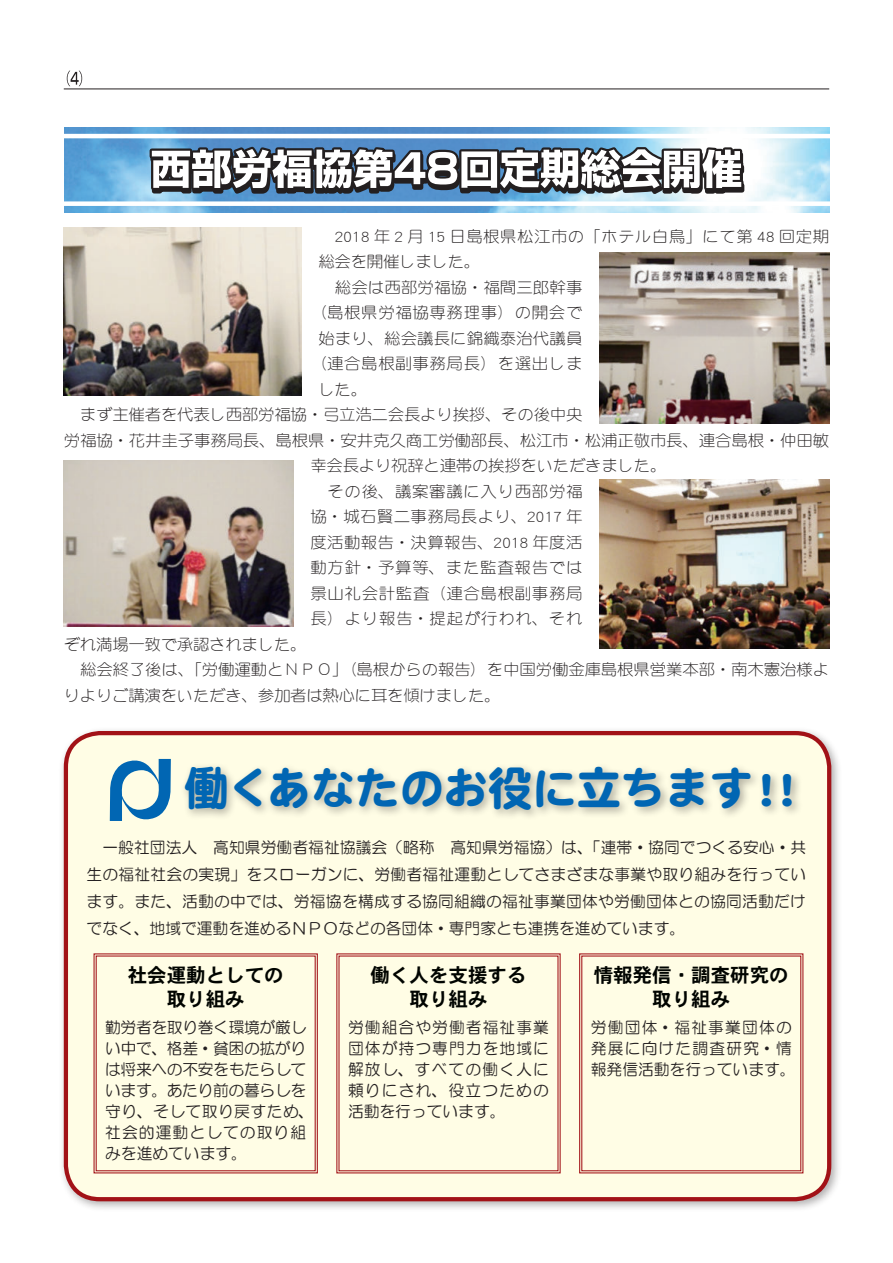
<style>
.page{position:relative;width:893px;height:1263px;background:#fff}
.page>*{position:absolute;margin:0;border:0;box-sizing:border-box;transform-origin:0 0}
.t1{font:46.95px "DF Maru Gothic Std W9";letter-spacing:-.025em;color:#0166b3}
.t2{font:19.5px/24px "DFHS Gothic Std W7";color:#000400;text-align:center}
.t3{font:15.75px/21px "HG Maru Gothic MPRO";color:#231f20;text-align:justify}
.t4{font:15.75px/21px "HG Maru Gothic MPRO";letter-spacing:-.02em;color:#231f20}
.t5{font:15.75px/21px "HG Maru Gothic MPRO";letter-spacing:.075em;color:#231f20}
.t6{font:15.6px "DFSM Gothic Std W2";letter-spacing:-.01em;color:#231f20;scale:1.05 1}
.t7{font:15.6px "DFSM Gothic Std W2";letter-spacing:.035em;color:#231f20;scale:1.05 1}
.t8{font:15.6px "DFSM Gothic Std W2";letter-spacing:.02em;color:#231f20;scale:1.05 1}
.t9{font:15.6px "DFSM Gothic Std W2";letter-spacing:.025em;color:#231f20;scale:1.05 1}
.t10{font:15.6px "DFSM Gothic Std W2";letter-spacing:.04em;color:#231f20;scale:1.05 1}
</style>
<div class="page">
<div style="left:59px;top:726px;width:790px;height:492px;background:#231f20;opacity:.35"></div>
<div style="left:66px;top:733px;width:763px;height:466px;background:#fffde5;border-radius:34px"></div>
<div style="left:64px;top:731px;width:767px;height:470px;border:4px solid #a21217;border-radius:34px"></div>
<hr style="left:64px;top:89px;width:765px;height:1px;background:#231f20">
<svg style="left:67px;top:71px;width:15px;height:15px"></svg>
<img style="left:64px;top:227px;width:237px;height:168px">
<img style="left:64px;top:461px;width:229px;height:165px">
<img style="left:600px;top:252px;width:229px;height:171px">
<img style="left:600px;top:480px;width:229px;height:169px">
<svg style="left:93px;top:953px;width:225px;height:221px"></svg>
<svg style="left:579px;top:953px;width:225px;height:221px"></svg>
<svg style="left:336px;top:953px;width:225px;height:221px"></svg>
<svg style="left:110px;top:758px;width:61px;height:63px"></svg>
<div style="left:180px;top:762px;width:691px;height:82px;background:#231f20;opacity:.35"></div>
<img style="left:65px;top:128px;width:764px;height:84px">
<svg style="left:147px;top:138px;width:600px;height:63px"></svg>
<hr style="left:57px;top:134px;width:777px;height:4px;background:#fff">
<div style="left:57px;top:201px;width:777px;height:5px;background:#fff"></div>
<p class="t9" style="left:335px;top:228px;width:472px">2018 年 2 月 15 日島根県松江市の「ホテル白鳥」にて第 48 回定期</p>
<p class="t6" style="left:318px;top:253px;width:156px">総会を開催しました。</p>
<p class="t6" style="left:318px;top:279px;width:253px">　総会は西部労福協・福間三郎幹事</p>
<p class="t7" style="left:310px;top:304px;width:261px">（島根県労福協専務理事）の開会で</p>
<p class="t6" style="left:318px;top:330px;width:253px">始まり、総会議長に錦織泰治代議員</p>
<p class="t7" style="left:310px;top:355px;width:261px">（連合島根副事務局長）を選出しま</p>
<p class="t6" style="left:318px;top:381px;width:48px">した。</p>
<p class="t6" style="left:64px;top:406px;width:496px">　まず主催者を代表し西部労福協・弓立浩二会長より挨拶、その後中央</p>
<p class="t6" style="left:64px;top:432px;width:730px">労福協・花井圭子事務局長、島根県・安井克久商工労働部長、松江市・松浦正敬市長、連合島根・仲田敏</p>
<p class="t6" style="left:310px;top:457px;width:341px">幸会長より祝辞と連帯の挨拶をいただきました。</p>
<p class="t7" style="left:310px;top:483px;width:261px">　その後、議案審議に入り西部労福</p>
<p class="t8" style="left:310px;top:508px;width:261px">協・城石賢二事務局長より、2017 年</p>
<p class="t8" style="left:310px;top:534px;width:261px">度活動報告・決算報告、2018 年度活</p>
<p class="t10" style="left:310px;top:559px;width:261px">動方針・予算等、また監査報告では</p>
<p class="t7" style="left:310px;top:585px;width:261px">景山礼会計監査（連合島根副事務局</p>
<p class="t10" style="left:310px;top:610px;width:261px">長）より報告・提起が行われ、それ</p>
<p class="t6" style="left:64px;top:636px;width:233px">ぞれ満場一致で承認されました。</p>
<p class="t6" style="left:64px;top:661px;width:730px">　総会終了後は、「労働運動とＮＰＯ」（島根からの報告）を中国労働金庫島根県営業本部・南木憲治様よ</p>
<p class="t6" style="left:64px;top:687px;width:418px">りよりご講演をいただき、参加者は熱心に耳を傾けました。</p>
<h1 class="t1" style="left:184px;top:763px;width:628px">働くあなたのお役に立ちます！！</h1>
<p class="t3" style="left:87px;top:833px;width:721px;line-height:27px">　一般社団法人　高知県労働者福祉協議会（略称　高知県労福協）は、「連帯・協同でつくる安心・共生の福祉社会の実現」をスローガンに、労働者福祉運動としてさまざまな事業や取り組みを行っています。また、活動の中では、労福協を構成する協同組織の福祉事業団体や労働団体との協同活動だけでなく、地域で運動を進めるＮＰＯなどの各団体・専門家とも連携を進めています。</p>
<p class="t2" style="left:128px;top:962px;width:158px">社会運動としての取り組み</p>
<p class="t4" style="left:105px;top:1016px;width:210px">勤労者を取り巻く環境が厳しい中で、格差・貧困の拡がりは将来への不安をもたらしています。あたり前の暮らしを守り、そして取り戻すため、社会的運動としての取り組みを進めています。</p>
<p class="t2" style="left:370px;top:962px;width:157px">働く人を支援する取り組み</p>
<p class="t3" style="left:348px;top:1016px;width:202px">労働組合や労働者福祉事業団体が持つ専門力を地域に解放し、すべての働く人に頼りにされ、役立つための活動を行っています。</p>
<p class="t2" style="left:594px;top:962px;width:197px">情報発信・調査研究の取り組み</p>
<p class="t5" style="left:591px;top:1016px;width:206px">労働団体・福祉事業団体の発展に向けた調査研究・情報発信活動を行っています。</p>
</div>
